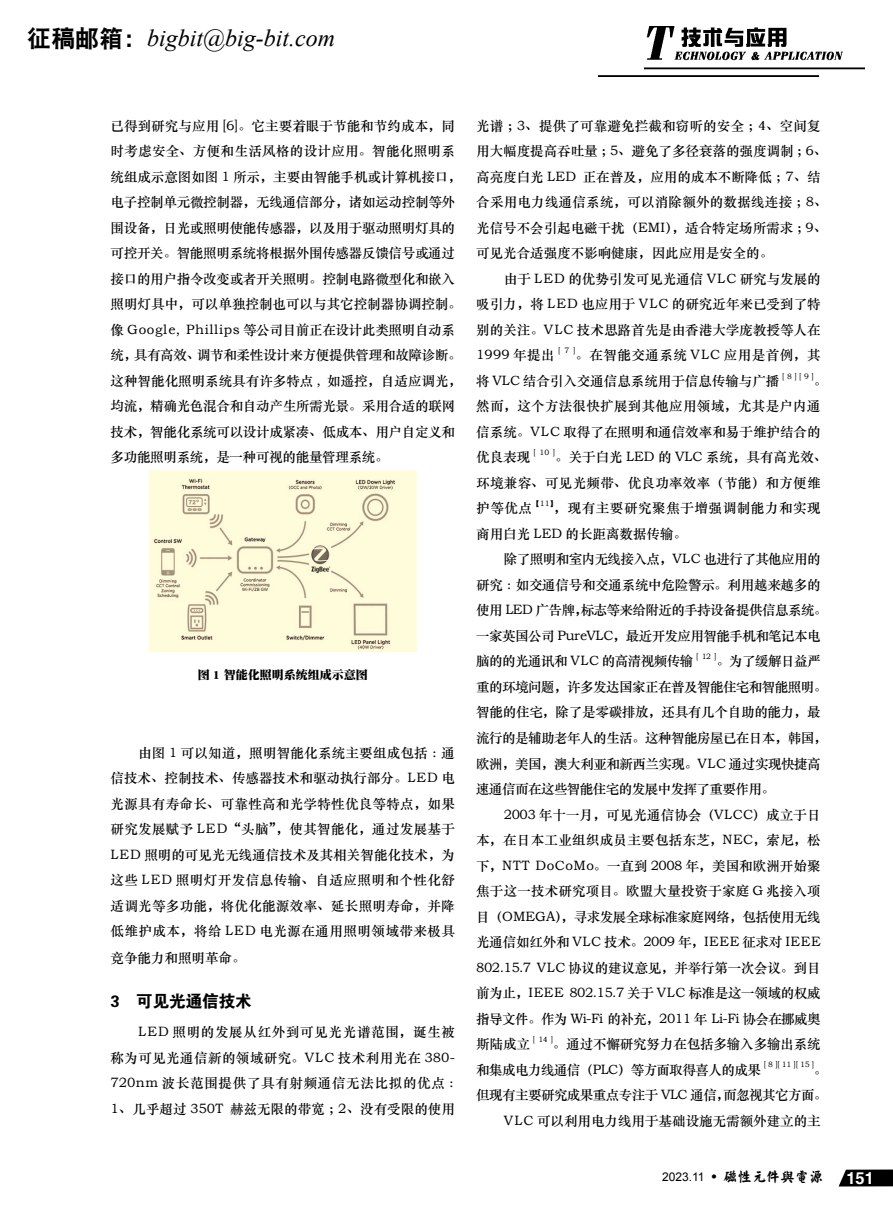
<style>
.page{position:relative;width:893px;height:1212px;background:#fff}
.page>*{position:absolute;margin:0;border:0;box-sizing:border-box;transform-origin:0 0}
.t1{font:italic 24px "Times New Roman";color:#000}
.t2{font:16.5px "Cloud Hei Chao Cu GBK";color:#000}
.t3{font:16.5px "CT Cu Hei SJ";color:#fff}
.t4{font:13.5px/25.5px "ST Zhongsong";color:#000}
.t5{font:13.5px/25.5px "ST Zhongsong";letter-spacing:-.02em;color:#000}
.t6{font:13.5px/25.5px "ST Zhongsong";letter-spacing:-.04em;color:#000}
.t7{font:13.5px/25.5px "ST Zhongsong";letter-spacing:.05em;color:#000}
.t8{font:13.5px/25.5px "ST Zhongsong";letter-spacing:.025em;color:#000}
.t9{font:13.5px/25.5px "ST Zhongsong";letter-spacing:-.025em;color:#000}
.t10{font:13.5px/25.5px "ST Zhongsong";letter-spacing:.045em;color:#000}
.t11{font:12px "Arial";color:#000}
.t12{font:12px "DFP Song W12";color:#000}
.t13{font:7.8px "ST Zhongsong";letter-spacing:-.04em;color:#000}
.s1{font-family:"DFP Hei W9";font-style:normal}
.s2{font-family:"Sim Sun";font-size:18px}
.s3{font-family:"H Yx 4 gf";font-size:14.4px}
</style>
<div class="page">
<div style="left:838px;top:1169px;width:55px;height:17px;background:#000"></div>
<svg style="left:838px;top:1169px;width:9px;height:18px"></svg>
<img style="left:598px;top:27px;width:266px;height:50px">
<img style="left:149px;top:471px;width:267px;height:180px">
<h1 class="t1" style="left:27px;top:22px;width:310px"><span class="s1">征稿邮箱：</span>bigbit@big-bit.com</h1>
<p class="t5" style="left:111px;top:112px;width:353px">已得到研究与应用 [6]。它主要着眼于节能和节约成本，同时考虑安全、方便和生活风格的设计应用。智能化照明系统组成示意图如图 1 所示，主要由智能手机或计算机接口，电子控制单元微控制器，无线通信部分，诸如运动控制等外围设备，日光或照明使能传感器，以及用于驱动照明灯具的可控开关。智能照明系统将根据外围传感器反馈信号或通过接口的用户指令改变或者开关照明。控制电路微型化和嵌入照明灯具中，可以单独控制也可以与其它控制器协调控制。像 Google, Phillips 等公司目前正在设计此类照明自动系统，具有高效、调节和柔性设计来方便提供管理和故障诊断。这种智能化照明系统具有许多特点 , 如遥控，自适应调光，均流，精确光色混合和自动产生所需光景。采用合适的联网技术，智能化系统可以设计成紧凑、低成本、用户自定义和多功能照明系统，是一种可视的能量管理系统。</p>
<p class="t12" style="left:198px;top:669px;width:172px">图 1 智能化照明系统组成示意图</p>
<p class="t4" style="left:111px;top:739px;width:346px;text-align:justify;text-indent:28px">由图 1 可以知道，照明智能化系统主要组成包括：通信技术、控制技术、传感器技术和驱动执行部分。LED 电光源具有寿命长、可靠性高和光学特性优良等特点，如果研究发展赋予 LED“头脑”，使其智能化，通过发展基于LED 照明的可见光无线通信技术及其相关智能化技术，为这些 LED 照明灯开发信息传输、自适应照明和个性化舒适调光等多功能，将优化能源效率、延长照明寿命，并降低维护成本，将给 LED 电光源在通用照明领域带来极具</p>
<p class="t4" style="left:111px;top:944px;width:136px">竞争能力和照明革命。</p>
<p class="t2" style="left:111px;top:991px;width:143px">3 可见光通信技术</p>
<p class="t7" style="left:111px;top:1019px;width:353px;text-indent:28px">LED 照明的发展从红外到可见光光谱范围，诞生被称为可见光通信新的领域研究。VLC 技术利用光在 380-<br>720nm 波长范围提供了具有射频通信无法比拟的优点：<br>1、几乎超过 350T 赫兹无限的带宽；2、没有受限的使用</p>
<p class="t4" style="left:476px;top:112px;width:353px">光谱；3、提供了可靠避免拦截和窃听的安全；4、空间复用大幅度提高吞吐量；5、避免了多径衰落的强度调制；6、高亮度白光 LED 正在普及，应用的成本不断降低；7、结合采用电力线通信系统，可以消除额外的数据线连接；8、光信号不会引起电磁干扰（EMI），适合特定场所需求；9、可见光合适强度不影响健康，因此应用是安全的。</p>
<p class="t4" style="left:476px;top:265px;width:346px;text-align:justify;text-indent:28px">由于 LED 的优势引发可见光通信 VLC 研究与发展的吸引力，将 LED 也应用于 VLC 的研究近年来已受到了特别的关注。VLC 技术思路首先是由香港大学庞教授等人在1999 年提出</p>
<p class="t13" style="left:558px;top:345px;width:19px">[ 7 ]</p>
<p class="t4" style="left:476px;top:342px;width:346px;text-indent:99px">。在智能交通系统 VLC 应用是首例，其将 VLC 结合引入交通信息系统用于信息传输与广播</p>
<p class="t13" style="left:782px;top:371px;width:33px">[ 8 ] [ 9 ]</p>
<p class="t4" style="left:476px;top:367px;width:353px;text-indent:338px">。然而，这个方法很快扩展到其他应用领域，尤其是户内通信系统。VLC 取得了在照明和通信效率和易于维护结合的优良表现</p>
<p class="t13" style="left:534px;top:447px;width:23px">[ 10 ]</p>
<p class="t8" style="left:476px;top:444px;width:353px;text-indent:79px">。关于白光 LED 的 VLC 系统，具有高光效、环境兼容、可见光频带、优良功率效率（节能）和方便维护等优点</p>
<p class="t13" style="left:532px;top:498px;width:27px">【11】</p>
<p class="t10" style="left:476px;top:495px;width:346px;text-indent:77px">，现有主要研究聚焦于增强调制能力和实现商用白光 LED 的长距离数据传输。</p>
<p class="t6" style="left:476px;top:546px;width:353px;text-indent:28px">除了照明和室内无线接入点，VLC 也进行了其他应用的研究：如交通信号和交通系统中危险警示。利用越来越多的使用 LED 广告牌，标志等来给附近的手持设备提供信息系统。一家英国公司 PureVLC，最近开发应用智能手机和笔记本电脑的的光通讯和 VLC 的高清视频传输</p>
<p class="t13" style="left:696px;top:651px;width:22px">[ 12 ]</p>
<p class="t6" style="left:476px;top:648px;width:353px;text-indent:240px">。为了缓解日益严重的环境问题，许多发达国家正在普及智能住宅和智能照明。智能的住宅，除了是零碳排放，还具有几个自助的能力，最流行的是辅助老年人的生活。这种智能房屋已在日本，韩国，欧洲，美国，澳大利亚和新西兰实现。VLC 通过实现快捷高速通信而在这些智能住宅的发展中发挥了重要作用。</p>
<p class="t4" style="left:476px;top:801px;width:346px;text-align:justify;text-indent:28px">2003 年十一月，可见光通信协会（VLCC）成立于日本，在日本工业组织成员主要包括东芝，NEC，索尼，松下，NTT DoCoMo。一直到 2008 年，美国和欧洲开始聚焦于这一技术研究项目。欧盟大量投资于家庭 G 兆接入项目（OMEGA），寻求发展全球标准家庭网络，包括使用无线光通信如红外和 VLC 技术。2009 年，IEEE 征求对 IEEE 802.15.7 VLC 协议的建议意见，并举行第一次会议。到目前为止，IEEE 802.15.7 关于 VLC 标准是这一领域的权威指导文件。作为 Wi-Fi 的补充，2011 年 Li-Fi 协会在挪威奥斯陆成立</p>
<p class="t13" style="left:533px;top:1034px;width:22px">[ 14 ]</p>
<p class="t9" style="left:476px;top:1030px;width:346px;text-indent:77px">。通过不懈研究努力在包括多输入多输出系统和集成电力线通信（PLC）等方面取得喜人的成果</p>
<p class="t13" style="left:764px;top:1059px;width:52px">[ 8 ][ 11 ][ 15 ]</p>
<p class="t4" style="left:814px;top:1056px;width:15px">。</p>
<p class="t6" style="left:476px;top:1081px;width:353px">但现有主要研究成果重点专注于 VLC 通信，而忽视其它方面。</p>
<p class="t4" style="left:504px;top:1107px;width:318px">VLC 可以利用电力线用于基础设施无需额外建立的主</p>
<p class="t11" style="left:662px;top:1168px;width:163px">2023.11<span class="s2">·</span><span class="s3">磁性元件与电源</span></p>
<p class="t3" style="left:846px;top:1170px;width:29px">151</p>
</div>
